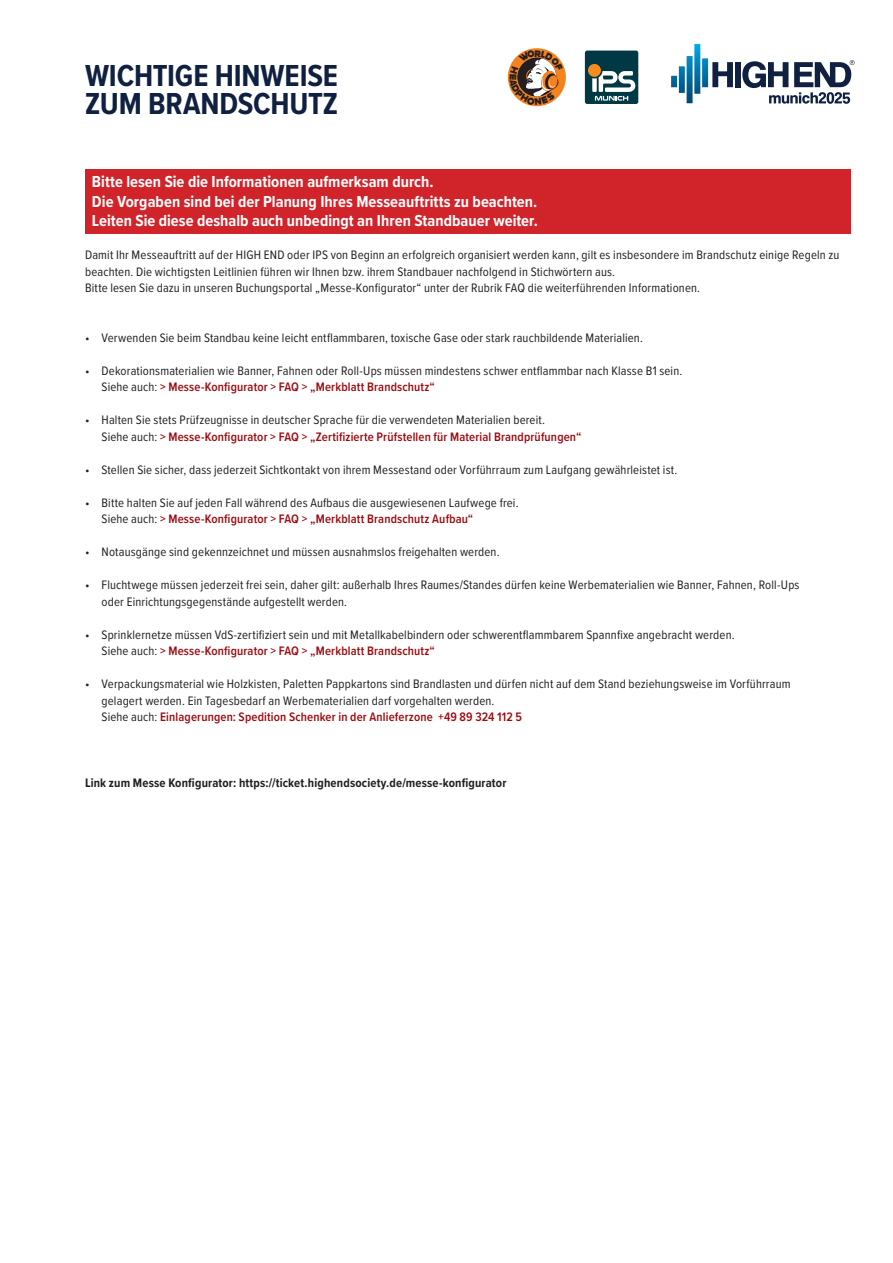
<style>
.page{position:relative;width:893px;height:1263px;background:#fff}
.page>*{position:absolute;margin:0;border:0;box-sizing:border-box;transform-origin:0 0}
.t1{font:700 31.5px/28.5px "Proxima Nova Cond";letter-spacing:-.005em;color:#0f2040}
.t2{font:700 16.5px/19.5px "Proxima Nova Cond";letter-spacing:.005em;color:#fff}
.t3{font:12.75px/16.5px "Proxima Nova Cond";letter-spacing:.015em;color:#231f20}
.t4{font:700 12.75px "Proxima Nova Cond";letter-spacing:.01em;color:#231f20}
.s1{font-weight:600;color:#9d070d}
</style>
<div class="page">
<svg style="left:671px;top:44px;width:62px;height:59px"></svg>
<div style="left:735px;top:62px;width:6px;height:25px;background:#0f2040"></div>
<svg style="left:742px;top:60px;width:113px;height:44px"></svg>
<div style="left:585px;top:51px;width:53px;height:53px;background:#003944;border-radius:2px"></div>
<div style="left:588px;top:64px;width:13px;height:13px;background:#f68c1f;border-radius:50%"></div>
<svg style="left:592px;top:71px;width:43px;height:30px"></svg>
<svg style="left:506px;top:47px;width:61px;height:61px"></svg>
<svg style="left:508px;top:48px;width:58px;height:58px"></svg>
<div style="left:85px;top:170px;width:765px;height:64px;background:#d1232a"></div>
<svg style="left:510px;top:50px;width:53px;height:55px"></svg>
<h1 class="t1" style="left:85px;top:60px;width:255px">WICHTIGE HINWEISE<br>ZUM BRANDSCHUTZ</h1>
<p class="t2" style="left:92px;top:172px;width:447px">Bitte lesen Sie die Informationen aufmerksam durch.<br>Die Vorgaben sind bei der Planung Ihres Messeauftritts zu beachten.<br>Leiten Sie diese deshalb auch unbedingt an Ihren Standbauer weiter.</p>
<p class="t3" style="left:85px;top:246px;width:756px">Damit Ihr Messeauftritt auf der HIGH END oder IPS von Beginn an erfolgreich organisiert werden kann, gilt es insbesondere im Brandschutz einige Regeln zu beachten. Die wichtigsten Leitlinien führen wir Ihnen bzw. ihrem Standbauer nachfolgend in Stichwörtern aus.<br>Bitte lesen Sie dazu in unseren Buchungsportal „Messe-Konfigurator“ unter der Rubrik FAQ die weiterführenden Informationen.</p>
<p class="t3" style="left:85px;top:329px;width:559px">• Verwenden Sie beim Standbau keine leicht entflammbaren, toxische Gase oder stark rauchbildende Materialien.</p>
<p class="t3" style="left:102px;top:362px;width:582px;text-indent:-16px">• Dekorationsmaterialien wie Banner, Fahnen oder Roll-Ups müssen mindestens schwer entflammbar nach Klasse B1 sein.<br>Siehe auch: <span class="s1">&gt; Messe-Konfigurator &gt; FAQ &gt; „Merkblatt Brandschutz“</span></p>
<p class="t3" style="left:102px;top:411px;width:481px;text-indent:-16px">• Halten Sie stets Prüfzeugnisse in deutscher Sprache für die verwendeten Materialien bereit.<br>Siehe auch: <span class="s1">&gt; Messe-Konfigurator &gt; FAQ &gt; „Zertifizierte Prüfstellen für Material Brandprüfungen“</span></p>
<p class="t3" style="left:85px;top:461px;width:594px">• Stellen Sie sicher, dass jederzeit Sichtkontakt von ihrem Messestand oder Vorführraum zum Laufgang gewährleistet ist.</p>
<p class="t3" style="left:102px;top:494px;width:419px;text-indent:-16px">• Bitte halten Sie auf jeden Fall während des Aufbaus die ausgewiesenen Laufwege frei.<br>Siehe auch: <span class="s1">&gt; Messe-Konfigurator &gt; FAQ &gt; „Merkblatt Brandschutz Aufbau“</span></p>
<p class="t3" style="left:85px;top:543px;width:416px">• Notausgänge sind gekennzeichnet und müssen ausnahmslos freigehalten werden.</p>
<p class="t3" style="left:102px;top:576px;width:699px;text-indent:-16px">• Fluchtwege müssen jederzeit frei sein, daher gilt: außerhalb Ihres Raumes/Standes dürfen keine Werbematerialien wie Banner, Fahnen, Roll-Ups oder Einrichtungsgegenstände aufgestellt werden.</p>
<p class="t3" style="left:102px;top:626px;width:635px;text-indent:-16px">• Sprinklernetze müssen VdS-zertifiziert sein und mit Metallkabelbindern oder schwerentflammbarem Spannfixe angebracht werden.<br>Siehe auch: <span class="s1">&gt; Messe-Konfigurator &gt; FAQ &gt; „Merkblatt Brandschutz“</span></p>
<p class="t3" style="left:102px;top:675px;width:691px;text-indent:-16px">• Verpackungsmaterial wie Holzkisten, Paletten Pappkartons sind Brandlasten und dürfen nicht auf dem Stand beziehungsweise im Vorführraum gelagert werden. Ein Tagesbedarf an Werbematerialien darf vorgehalten werden.<br>Siehe auch: <span class="s1">Einlagerungen: Spedition Schenker in der Anlieferzone +49 89 324 112 5</span></p>
<p class="t4" style="left:85px;top:774px;width:423px">Link zum Messe Konfigurator: https://ticket.highendsociety.de/messe-konfigurator</p>
</div>
